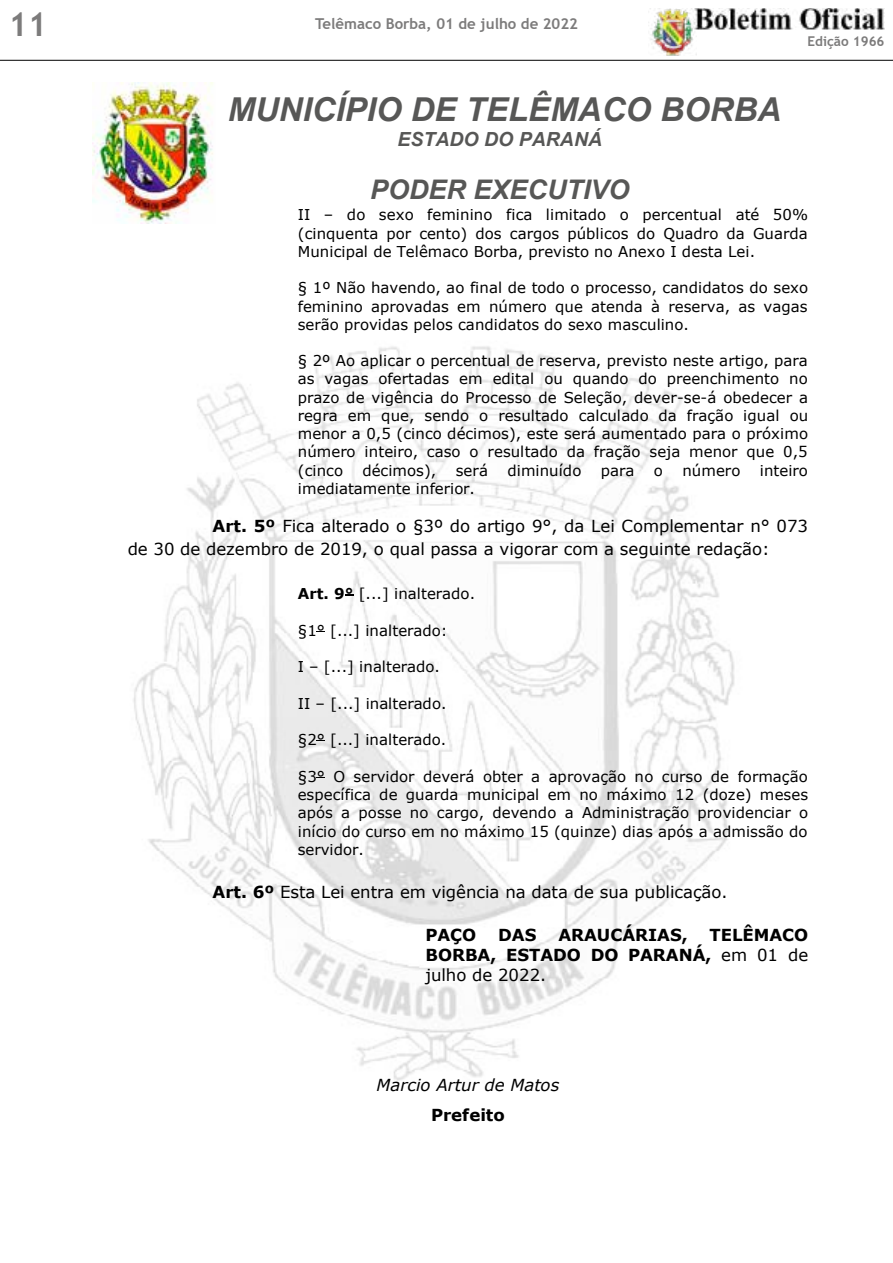
<style>
.page{position:relative;width:893px;height:1263px;background:#fff}
.page>*{position:absolute;margin:0;border:0;box-sizing:border-box;transform-origin:0 0}
.t1{font:italic 700 33px "Arial";color:#575756}
.t2{font:700 33px "Trebuchet MS";color:#7c7b7b}
.t3{font:italic 700 27px "Arial";color:#575756}
.t4{font:italic 700 19.5px "Arial";color:#575756}
.t5{font:16.5px/23.1px "Verdana";letter-spacing:-.005em;color:#000}
.t6{font:700 16.5px/20.1px "Verdana";color:#000;text-align:justify}
.t7{font:italic 16.5px "Verdana";color:#000}
.t8{font:15px/18.3px "Verdana";color:#000;text-align:justify}
.t9{font:700 15px "Trebuchet MS";color:#7c7b7b}
.t10{font:700 13.5px "Trebuchet MS";color:#7c7b7b}
.s1{font-weight:700}
.s2{font-weight:400}
</style>
<div class="page">
<img style="left:650px;top:9px;width:46px;height:47px">
<img style="left:693px;top:8px;width:191px;height:21px">
<hr style="left:0;top:60px;width:893px;height:1px;background:#000">
<img style="left:93px;top:83px;width:120px;height:140px">
<img style="left:133px;top:346px;width:602px;height:735px">
<h1 class="t2" style="left:9px;top:3px;width:40px">11</h1>
<p class="t9" style="left:315px;top:14px;width:264px">Telêmaco Borba, 01 de julho de 2022</p>
<p class="t10" style="left:807px;top:33px;width:79px">Edição 1966</p>
<h1 class="t1" style="left:228px;top:87px;width:555px">MUNICÍPIO DE TELÊMACO BORBA</h1>
<h3 class="t4" style="left:398px;top:126px;width:206px">ESTADO DO PARANÁ</h3>
<h2 class="t3" style="left:370px;top:172px;width:261px">PODER EXECUTIVO</h2>
<p class="t8" style="left:298px;top:205px;width:512px">II – do sexo feminino fica limitado o percentual até 50% (cinquenta por cento) dos cargos públicos do Quadro da Guarda Municipal de Telêmaco Borba, previsto no Anexo I desta Lei.</p>
<p class="t8" style="left:298px;top:278px;width:512px">§ 1º Não havendo, ao final de todo o processo, candidatos do sexo feminino aprovadas em número que atenda à reserva, as vagas serão providas pelos candidatos do sexo masculino.</p>
<p class="t8" style="left:298px;top:352px;width:512px">§ 2º Ao aplicar o percentual de reserva, previsto neste artigo, para as vagas ofertadas em edital ou quando do preenchimento no prazo de vigência do Processo de Seleção, dever-se-á obedecer a regra em que, sendo o resultado calculado da fração igual ou menor a 0,5 (cinco décimos), este será aumentado para o próximo número inteiro, caso o resultado da fração seja menor que 0,5 (cinco</p>
<p class="t8" style="left:362px;top:461px;width:75px">décimos),</p>
<p class="t8" style="left:456px;top:461px;width:34px">será</p>
<p class="t8" style="left:508px;top:461px;width:75px">diminuído</p>
<p class="t8" style="left:601px;top:461px;width:35px">para</p>
<p class="t8" style="left:654px;top:461px;width:11px">o</p>
<p class="t8" style="left:682px;top:461px;width:59px">número</p>
<p class="t8" style="left:760px;top:461px;width:50px">inteiro</p>
<p class="t8" style="left:298px;top:479px;width:179px">imediatamente inferior.</p>
<p class="t5" style="left:128px;top:514px;width:682px;text-indent:85px"><span class="s1">Art. 5º</span> Fica alterado o §3º do artigo 9°, da Lei Complementar n° 073 de 30 de dezembro de 2019, o qual passa a vigorar com a seguinte redação:</p>
<p class="t8" style="left:298px;top:585px;width:179px"><span class="s1">Art. 9°</span> [...] inalterado.</p>
<p class="t8" style="left:298px;top:621px;width:151px">§1° [...] inalterado:</p>
<p class="t8" style="left:298px;top:658px;width:144px">I – [...] inalterado.</p>
<p class="t8" style="left:298px;top:694px;width:150px">II – [...] inalterado.</p>
<p class="t8" style="left:298px;top:731px;width:150px">§2° [...] inalterado.</p>
<p class="t8" style="left:298px;top:767px;width:512px">§3° O servidor deverá obter a aprovação no curso de formação específica de guarda municipal em no máximo 12 (doze) meses após a posse no cargo, devendo a Administração providenciar o início do curso em no máximo 15 (quinze) dias após a admissão do servidor.</p>
<p class="t5" style="left:213px;top:880px;width:516px"><span class="s1">Art. 6º</span> Esta Lei entra em vigência na data de sua publicação.</p>
<p class="t6" style="left:425px;top:924px;width:52px">PAÇO</p>
<p class="t6" style="left:498px;top:924px;width:40px">DAS</p>
<p class="t6" style="left:558px;top:924px;width:131px">ARAUCÁRIAS,</p>
<p class="t6" style="left:425px;top:924px;width:384px;text-indent:284px">TELÊMACO BORBA, ESTADO DO PARANÁ, <span class="s2">em 01 de julho de 2022.</span></p>
<p class="t7" style="left:376px;top:1074px;width:184px">Marcio Artur de Matos</p>
<p class="t6" style="left:431px;top:1105px;width:75px">Prefeito</p>
</div>
